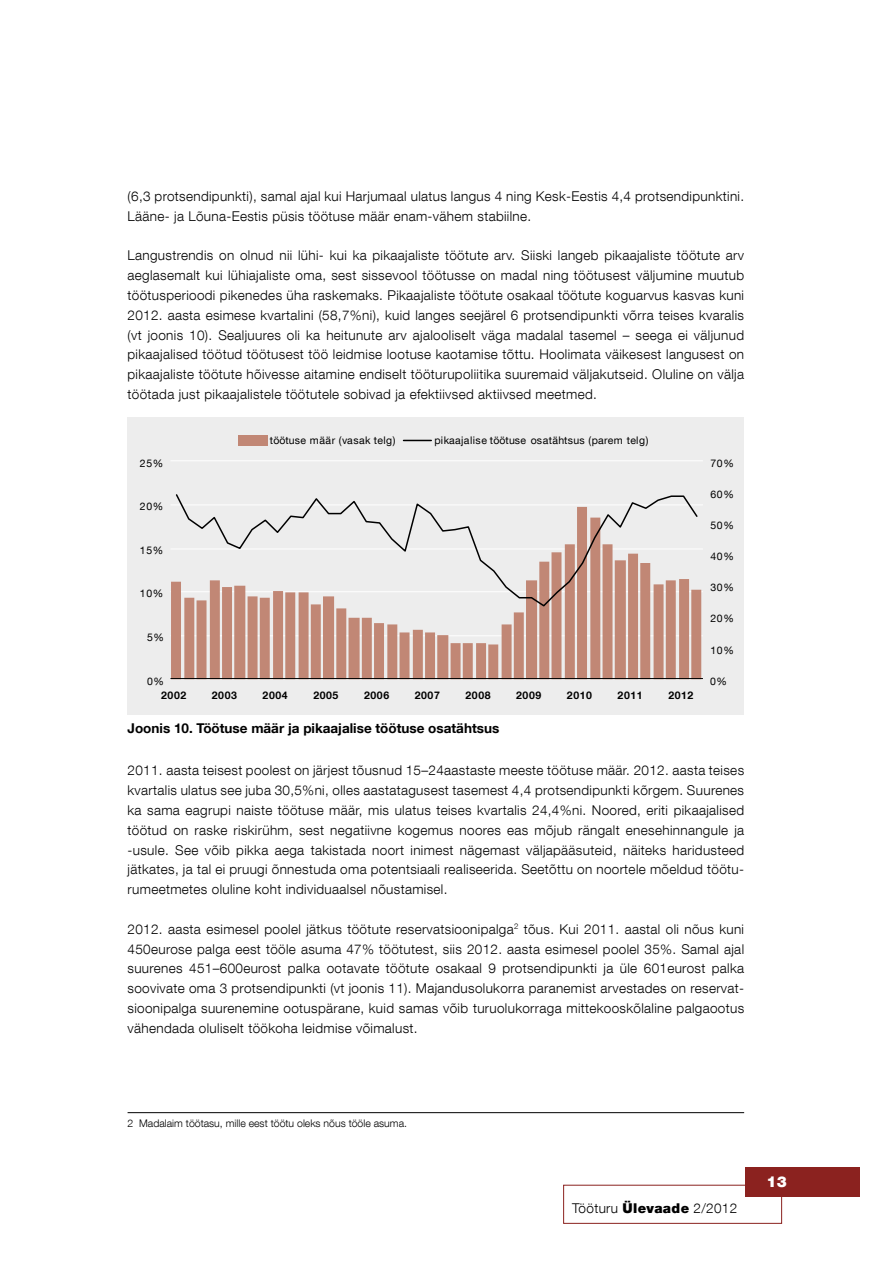
<style>
.page{position:relative;width:893px;height:1263px;background:#fff}
.page>*{position:absolute;margin:0;border:0;box-sizing:border-box;transform-origin:0 0}
.t1{font:900 15px "Helvetica Neue LT Com";color:#fff}
.t2{font:300 13.5px/19.8px "Helvetica Neue LT Com";letter-spacing:.025em;color:#000;text-align:justify}
.t3{font:700 13.5px "Helvetica Neue LT Com";color:#000}
.t4{font:10.5px "Helvetica Neue LT Com";letter-spacing:.045em;color:#000}
.t5{font:300 10.5px "Helvetica Neue LT Com";color:#000}
.t6{font:700 10.5px "Helvetica Neue LT Com";letter-spacing:.055em;color:#000}
.t7{font:10.5px "Helvetica Neue LT Com";letter-spacing:.025em;color:#000}
.s1{font-weight:900}
</style>
<div class="page">
<div style="left:745px;top:1167px;width:114px;height:30px;background:#8b221f"></div>
<hr style="left:128px;top:1112px;width:616px;height:1px;background:#000">
<div style="left:128px;top:417px;width:616px;height:298px;background:#ededed"></div>
<hr style="left:170px;top:460px;width:533px;height:1px;background:#fff">
<hr style="left:170px;top:504px;width:533px;height:1px;background:#fff">
<hr style="left:170px;top:549px;width:533px;height:1px;background:#fff">
<hr style="left:170px;top:591px;width:533px;height:1px;background:#fff">
<hr style="left:170px;top:635px;width:533px;height:1px;background:#fff">
<svg style="left:171px;top:581px;width:530px;height:97px;fill:#c18775"></svg>
<hr style="left:170px;top:678px;width:533px;height:1px;background:#000">
<svg style="left:175px;top:494px;width:524px;height:114px"></svg>
<div style="left:238px;top:435px;width:30px;height:11px;background:#c18775"></div>
<svg style="left:403px;top:440px;width:28px;height:1px"></svg>
<p class="t2" style="left:128px;top:186px;width:618px">(6,3 protsendipunkti), samal ajal kui Harjumaal ulatus langus 4 ning Kesk-Eestis 4,4 protsendipunktini.<br>Lääne- ja Lõuna-Eestis püsis töötuse määr enam-vähem stabiilne.</p>
<p class="t2" style="left:128px;top:245px;width:618px">Langustrendis on olnud nii lühi- kui ka pikaajaliste töötute arv. Siiski langeb pikaajaliste töötute arv aeglasemalt kui lühiajaliste oma, sest sissevool töötusse on madal ning töötusest väljumine muutub töötusperioodi pikenedes üha raskemaks. Pikaajaliste töötute osakaal töötute koguarvus kasvas kuni 2012. aasta esimese kvartalini (58,7%ni), kuid langes seejärel 6 protsendipunkti võrra teises kvaralis (vt joonis 10). Sealjuures oli ka heitunute arv ajalooliselt väga madalal tasemel – seega ei väljunud pikaajalised töötud töötusest töö leidmise lootuse kaotamise tõttu. Hoolimata väikesest langusest on pikaajaliste töötute hõivesse aitamine endiselt tööturupoliitika suuremaid väljakutseid. Oluline on välja töötada just pikaajalistele töötutele sobivad ja efektiivsed aktiivsed meetmed.</p>
<p class="t4" style="left:140px;top:456px;width:25px">25%</p>
<p class="t4" style="left:140px;top:500px;width:25px">20%</p>
<p class="t4" style="left:140px;top:544px;width:25px">15%</p>
<p class="t4" style="left:140px;top:587px;width:25px">10%</p>
<p class="t4" style="left:147px;top:631px;width:18px">5%</p>
<p class="t4" style="left:147px;top:674px;width:18px">0%</p>
<p class="t4" style="left:270px;top:434px;width:127px">töötuse määr (vasak telg)</p>
<p class="t7" style="left:435px;top:434px;width:215px">pikaajalise töötuse osatähtsus (parem telg)</p>
<p class="t6" style="left:161px;top:688px;width:27px">2002</p>
<p class="t6" style="left:212px;top:688px;width:27px">2003</p>
<p class="t6" style="left:263px;top:688px;width:27px">2004</p>
<p class="t6" style="left:313px;top:688px;width:27px">2005</p>
<p class="t6" style="left:364px;top:688px;width:27px">2006</p>
<p class="t6" style="left:415px;top:688px;width:27px">2007</p>
<p class="t6" style="left:465px;top:688px;width:27px">2008</p>
<p class="t6" style="left:516px;top:688px;width:27px">2009</p>
<p class="t6" style="left:567px;top:688px;width:27px">2010</p>
<p class="t6" style="left:618px;top:688px;width:27px">2011</p>
<p class="t6" style="left:668px;top:688px;width:27px">2012</p>
<p class="t3" style="left:128px;top:720px;width:373px">Joonis 10. Töötuse määr ja pikaajalise töötuse osatähtsus</p>
<p class="t4" style="left:710px;top:456px;width:25px">70%</p>
<p class="t4" style="left:710px;top:488px;width:25px">60%</p>
<p class="t4" style="left:710px;top:519px;width:25px">50%</p>
<p class="t4" style="left:710px;top:550px;width:25px">40%</p>
<p class="t4" style="left:710px;top:581px;width:25px">30%</p>
<p class="t4" style="left:710px;top:612px;width:25px">20%</p>
<p class="t4" style="left:710px;top:643px;width:25px">10%</p>
<p class="t4" style="left:710px;top:674px;width:18px">0%</p>
<p class="t2" style="left:128px;top:760px;width:618px">2011. aasta teisest poolest on järjest tõusnud 15–24aastaste meeste töötuse määr. 2012. aasta teises kvartalis ulatus see juba 30,5%ni, olles aastatagusest tasemest 4,4 protsendipunkti kõrgem. Suurenes ka sama eagrupi naiste töötuse määr, mis ulatus teises kvartalis 24,4%ni. Noored, eriti pikaajalised töötud on raske riskirühm, sest negatiivne kogemus noores eas mõjub rängalt enesehinnangule ja -usule. See võib pikka aega takistada noort inimest nägemast väljapääsuteid, näiteks haridusteed jätkates, ja tal ei pruugi õnnestuda oma potentsiaali realiseerida. Seetõttu on noortele mõeldud töötu&shy;rumeetmetes oluline koht individuaalsel nõustamisel.</p>
<p class="t2" style="left:128px;top:919px;width:618px">2012. aasta esimesel poolel jätkus töötute reservatsioonipalga<sup>2</sup> tõus. Kui 2011. aastal oli nõus kuni 450eurose palga eest tööle asuma 47% töötutest, siis 2012. aasta esimesel poolel 35%. Samal ajal suurenes 451–600eurost palka ootavate töötute osakaal 9 protsendipunkti ja üle 601eurost palka soovivate oma 3 protsendipunkti (vt joonis 11). Majandusolukorra paranemist arvestades on reservat&shy;sioonipalga suurenemine ootuspärane, kuid samas võib turuolukorraga mittekooskõlaline palgaootus vähendada oluliselt töökoha leidmise võimalust.</p>
<p class="t5" style="left:128px;top:1117px;width:281px">2 Madalaim töötasu, mille eest töötu oleks nõus tööle asuma.</p>
<p class="t2" style="left:572px;top:1198px;width:166px">Tööturu <span class="s1">Ülevaade</span> 2/2012</p>
<p class="t1" style="left:766px;top:1173px;width:22px">13</p>
</div>
